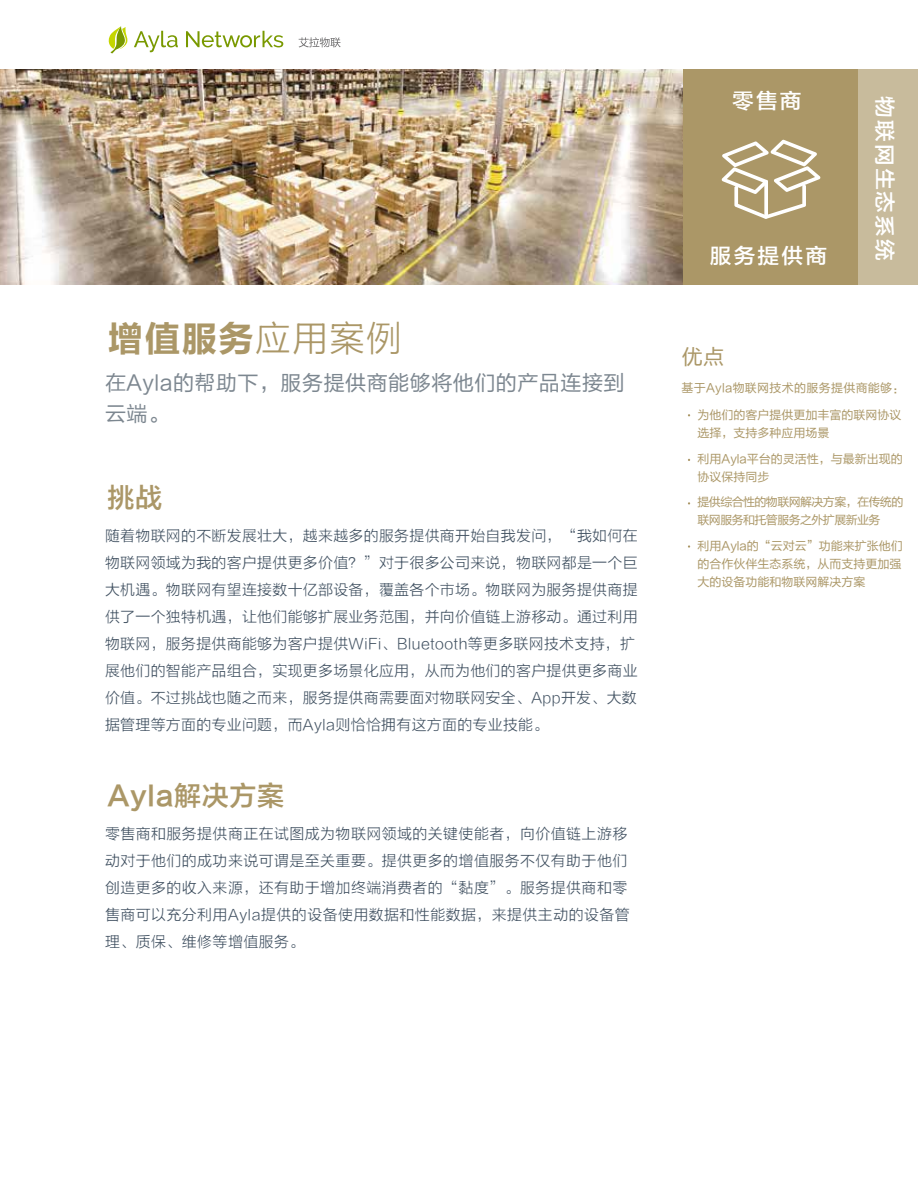
<style>
.page{position:relative;width:918px;height:1188px;background:#fff}
.page>*{position:absolute;margin:0;border:0;box-sizing:border-box;transform-origin:0 0}
.t1{font:36px "FZLTCHK GBK1 0";color:#ab9767}
.t2{font:27px "FZLTZHK GBK1 0";letter-spacing:.025em;color:#ab9767}
.t3{font:21px/31.5px "FZLTHK GBK1 0";letter-spacing:.025em;color:rgb(38 55 70/.6)}
.t4{font:21px "FZLTZHK GBK1 0";letter-spacing:.1em;color:#fff}
.t5{font:21px "FZLTHK GBK1 0";color:#ab9767}
.t6{font:15px/27px "FZLTXHK";letter-spacing:.015em;color:#435363}
.t7{font:12px/18px "FZLTHK GBK1 0";color:#ab9767}
.t8{font:12px/18px "FZLTHK GBK1 0";letter-spacing:-.05em;color:#ab9767}
.t9{font:12px "FZLTHK GBK1 0";letter-spacing:.025em;color:#ab9767}
.s1{font-family:"FZLTXHK"}
</style>
<div class="page">
<div style="left:857px;top:69px;width:61px;height:216px;background:#c8bb9c"></div>
<div style="left:682px;top:69px;width:175px;height:216px;background:#ab9767"></div>
<svg style="left:722px;top:140px;width:98px;height:79px"></svg>
<img style="left:0;top:69px;width:682px;height:215px">
<svg style="left:134px;top:31px;width:44px;height:21px"></svg>
<svg style="left:186px;top:31px;width:97px;height:16px"></svg>
<svg style="left:108px;top:26px;width:20px;height:27px"></svg>
<svg style="left:299px;top:37px;width:42px;height:10px"></svg>
<h1 class="t1" style="left:108px;top:319px;width:296px">增值服务<span class="s1">应用案例</span></h1>
<h3 class="t3" style="left:105px;top:367px;width:521px">在Ayla的帮助下，服务提供商能够将他们的产品连接到云端。</h3>
<h2 class="t2" style="left:108px;top:483px;width:56px">挑战</h2>
<p class="t6" style="left:105px;top:523px;width:534px">随着物联网的不断发展壮大，越来越多的服务提供商开始自我发问，“我如何在物联网领域为我的客户提供更多价值？”对于很多公司来说，物联网都是一个巨大机遇。物联网有望连接数十亿部设备，覆盖各个市场。物联网为服务提供商提供了一个独特机遇，让他们能够扩展业务范围，并向价值链上游移动。通过利用物联网，服务提供商能够为客户提供WiFi、Bluetooth等更多联网技术支持，扩展他们的智能产品组合，实现更多场景化应用，从而为他们的客户提供更多商业价值。不过挑战也随之而来，服务提供商需要面对物联网安全、App开发、大数据管理等方面的专业问题，而Ayla则恰恰拥有这方面的专业技能。</p>
<h2 class="t2" style="left:108px;top:781px;width:178px">Ayla解决方案</h2>
<p class="t6" style="left:105px;top:820px;width:526px">零售商和服务提供商正在试图成为物联网领域的关键使能者，向价值链上游移动对于他们的成功来说可谓是至关重要。提供更多的增值服务不仅有助于他们创造更多的收入来源，还有助于增加终端消费者的“黏度”。服务提供商和零售商可以充分利用Ayla提供的设备使用数据和性能数据，来提供主动的设备管理、质保、维修等增值服务。</p>
<h3 class="t4" style="left:732px;top:89px;width:71px">零售商</h3>
<h3 class="t4" style="left:710px;top:244px;width:119px">服务提供商</h3>
<h3 class="t5" style="left:682px;top:345px;width:44px">优点</h3>
<h3 class="t4" style="left:896px;top:96px;width:166px;rotate:90deg">物联网生态系统</h3>
<p class="t9" style="left:682px;top:381px;width:225px">基于Ayla物联网技术的服务提供商能够：</p>
<p class="t7" style="left:698px;top:407px;width:205px">为他们的客户提供更加丰富的联网协议选择，支持多种应用场景</p>
<p class="t7" style="left:698px;top:450px;width:207px">利用Ayla平台的灵活性，与最新出现的协议保持同步</p>
<p class="t8" style="left:698px;top:494px;width:207px">提供综合性的物联网解决方案，在传统的联网服务和托管服务之外扩展新业务</p>
<p class="t7" style="left:698px;top:537px;width:207px;text-align:justify">利用Ayla的“云对云”功能来扩张他们的合作伙伴生态系统，从而支持更加强大的设备功能和物联网解决方案</p>
</div>
